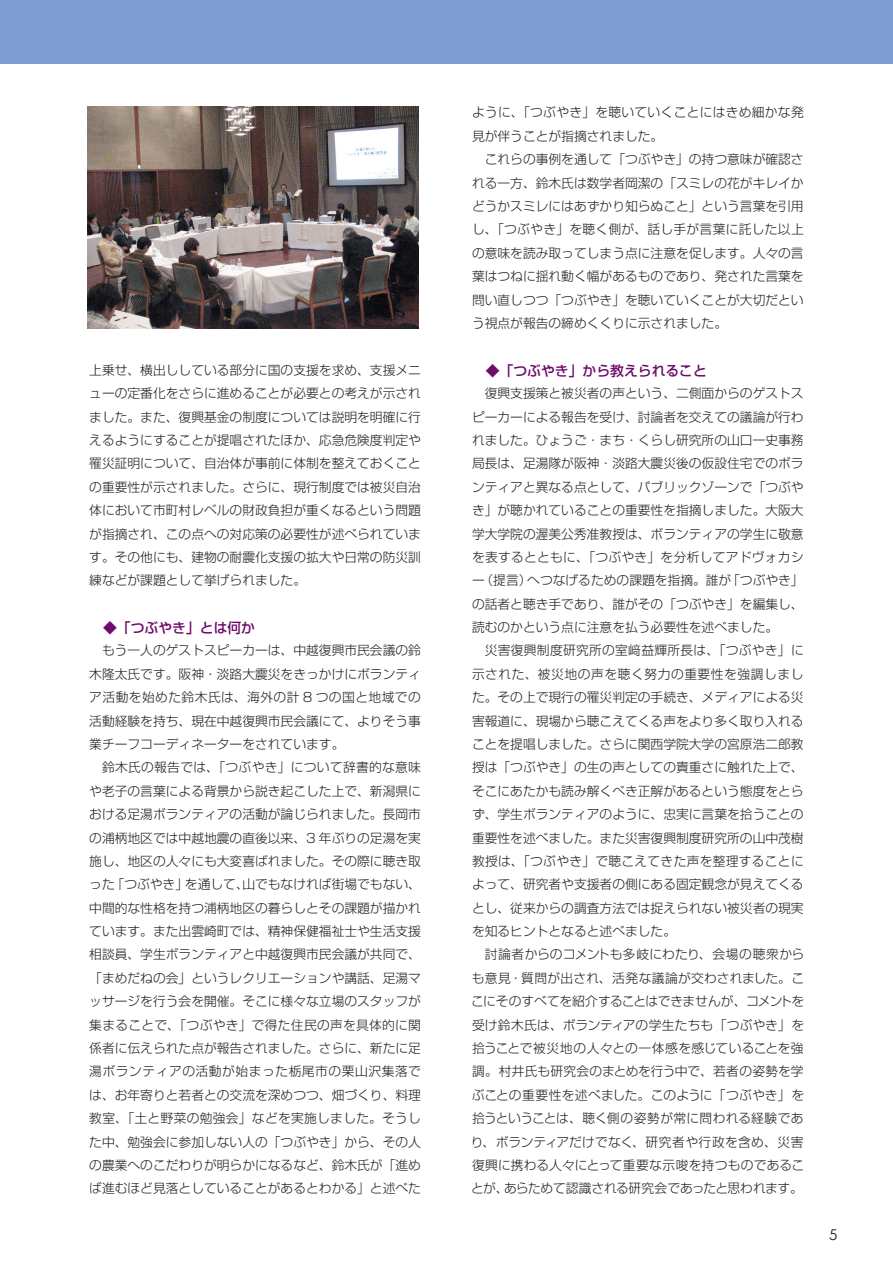
<style>
.page{position:relative;width:893px;height:1263px;background:#fff}
.page>*{position:absolute;margin:0;border:0;box-sizing:border-box;transform-origin:0 0}
.t1{font:14.85px "Century Gothic";color:#231f20}
.t2{font:500 13.8px "Shin Go Pro";color:#6e0c6b}
.t3{font:300 12.75px/23.4px "Shin Go Pro";color:#231f20;text-align:justify}
.t4{font:300 12.75px/23.4px "Shin Go Pro";letter-spacing:.02em;color:#231f20}
</style>
<div class="page">
<div style="left:0;top:0;width:893px;height:64px;background:#7e9ed2"></div>
<img style="left:87px;top:106px;width:332px;height:223px">
<p class="t3" style="left:89px;top:357px;width:333px">上乗せ、横出ししている部分に国の支援を求め、支援メニューの定番化をさらに進めることが必要との考えが示されました。また、復興基金の制度については説明を明確に行えるようにすることが提唱されたほか、応急危険度判定や罹災証明について、自治体が事前に体制を整えておくことの重要性が示されました。さらに、現行制度では被災自治体において市町村レベルの財政負担が重くなるという問題が指摘され、この点への対応策の必要性が述べられています。その他にも、建物の耐震化支援の拡大や日常の防災訓練などが課題として挙げられました。</p>
<p class="t2" style="left:103px;top:616px;width:154px">◆「つぶやき」とは何か</p>
<p class="t3" style="left:89px;top:637px;width:333px;text-indent:13px">もう一人のゲストスピーカーは、中越復興市民会議の鈴木隆太氏です。阪神・淡路大震災をきっかけにボランティア活動を始めた鈴木氏は、海外の計 8 つの国と地域での活動経験を持ち、現在中越復興市民会議にて、よりそう事業チーフコーディネーターをされています。</p>
<p class="t3" style="left:89px;top:754px;width:333px;text-indent:13px">鈴木氏の報告では、「つぶやき」について辞書的な意味や老子の言葉による背景から説き起こした上で、新潟県における足湯ボランティアの活動が論じられました。長岡市の浦柄地区では中越地震の直後以来、3 年ぶりの足湯を実施し、地区の人々にも大変喜ばれました。その際に聴き取った「つぶやき」を通して、山でもなければ街場でもない、中間的な性格を持つ浦柄地区の暮らしとその課題が描かれています。また出雲崎町では、精神保健福祉士や生活支援相談員、学生ボランティアと中越復興市民会議が共同で、「まめだねの会」というレクリエーションや講話、足湯マッサージを行う会を開催。そこに様々な立場のスタッフが集まることで、「つぶやき」で得た住民の声を具体的に関係者に伝えられた点が報告されました。さらに、新たに足湯ボランティアの活動が始まった栃尾市の栗山沢集落では、お年寄りと若者との交流を深めつつ、畑づくり、料理教室、「土と野菜の勉強会」などを実施しました。そうした中、勉強会に参加しない人の「つぶやき」から、その人の農業へのこだわりが明らかになるなど、鈴木氏が「進めば進むほど見落としていることがあるとわかる」と述べた</p>
<p class="t4" style="left:472px;top:99px;width:333px">ように、「つぶやき」を聴いていくことにはきめ細かな発見が伴うことが指摘されました。</p>
<p class="t3" style="left:472px;top:146px;width:333px;text-indent:13px">これらの事例を通して「つぶやき」の持つ意味が確認される一方、鈴木氏は数学者岡潔の「スミレの花がキレイかどうかスミレにはあずかり知らぬこと」という言葉を引用し、「つぶやき」を聴く側が、話し手が言葉に託した以上の意味を読み取ってしまう点に注意を促します。人々の言葉はつねに揺れ動く幅があるものであり、発された言葉を問い直しつつ「つぶやき」を聴いていくことが大切だという視点が報告の締めくくりに示されました。</p>
<p class="t2" style="left:486px;top:359px;width:223px">◆「つぶやき」から教えられること</p>
<p class="t3" style="left:472px;top:380px;width:333px;text-indent:13px">復興支援策と被災者の声という、二側面からのゲストスピーカーによる報告を受け、討論者を交えての議論が行われました。ひょうご・まち・くらし研究所の山口一史事務局長は、足湯隊が阪神・淡路大震災後の仮設住宅でのボランティアと異なる点として、パブリックゾーンで「つぶやき」が聴かれていることの重要性を指摘しました。大阪大学大学院の渥美公秀准教授は、ボランティアの学生に敬意を表するとともに、「つぶやき」を分析してアドヴォカシー（提言）へつなげるための課題を指摘。誰が「つぶやき」の話者と聴き手であり、誰がその「つぶやき」を編集し、読むのかという点に注意を払う必要性を述べました。</p>
<p class="t3" style="left:472px;top:637px;width:333px;text-indent:13px">災害復興制度研究所の室㟢益輝所長は、「つぶやき」に示された、被災地の声を聴く努力の重要性を強調しました。その上で現行の罹災判定の手続き、メディアによる災害報道に、現場から聴こえてくる声をより多く取り入れることを提唱しました。さらに関西学院大学の宮原浩二郎教授は「つぶやき」の生の声としての貴重さに触れた上で、そこにあたかも読み解くべき正解があるという態度をとらず、学生ボランティアのように、忠実に言葉を拾うことの重要性を述べました。また災害復興制度研究所の山中茂樹教授は、「つぶやき」で聴こえてきた声を整理することによって、研究者や支援者の側にある固定観念が見えてくるとし、従来からの調査方法では捉えられない被災者の現実を知るヒントとなると述べました。</p>
<p class="t3" style="left:471px;top:941px;width:335px;text-indent:14px">討論者からのコメントも多岐にわたり、会場の聴衆からも意見・質問が出され、活発な議論が交わされました。ここにそのすべてを紹介することはできませんが、コメントを受け鈴木氏は、ボランティアの学生たちも「つぶやき」を拾うことで被災地の人々との一体感を感じていることを強調。村井氏も研究会のまとめを行う中で、若者の姿勢を学ぶことの重要性を述べました。このように「つぶやき」を拾うということは、聴く側の姿勢が常に問われる経験であり、ボランティアだけでなく、研究者や行政を含め、災害復興に携わる人々にとって重要な示唆を持つものであることが、あらためて認識される研究会であったと思われます。</p>
<p class="t1" style="left:829px;top:1225px;width:10px">5</p>
</div>
